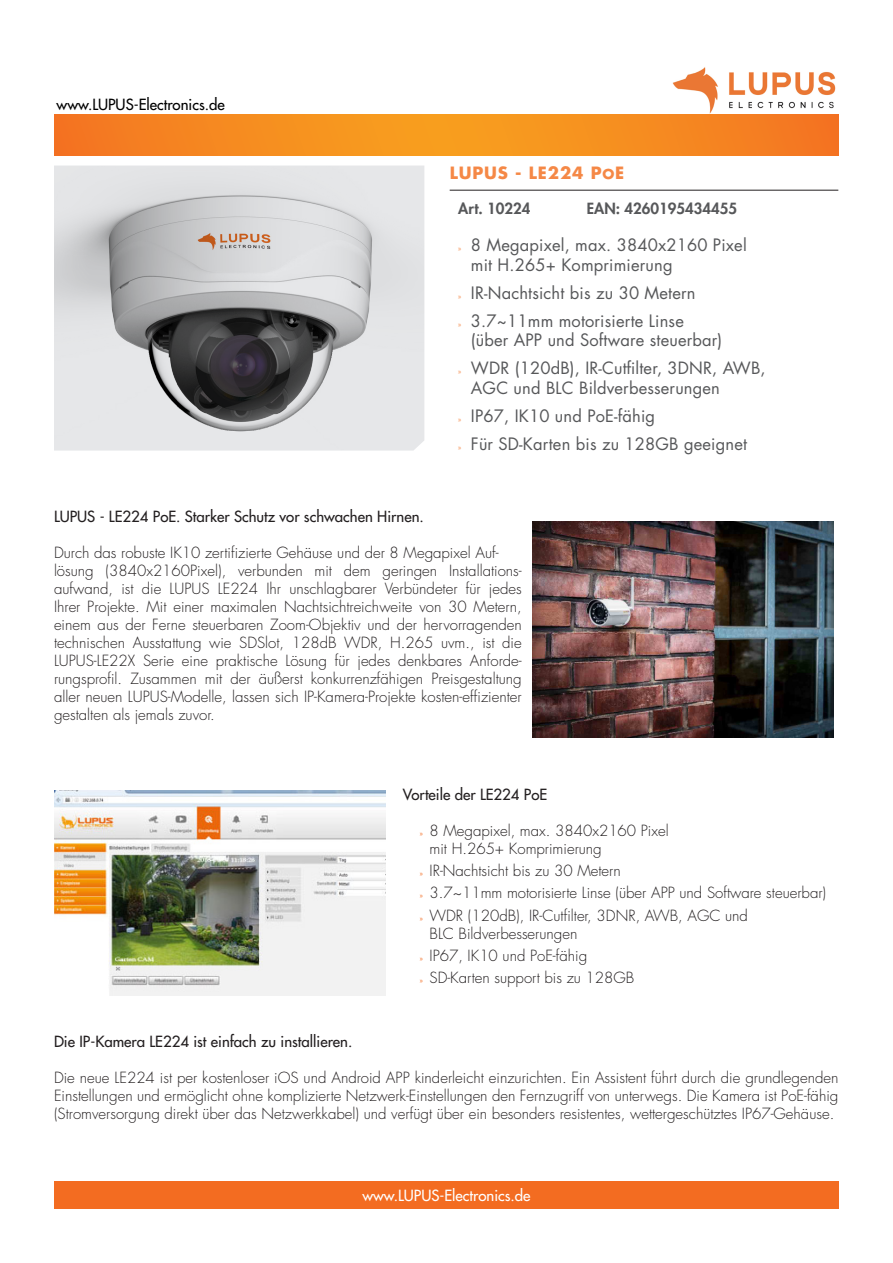
<style>
.page{position:relative;width:893px;height:1263px;background:#fff}
.page>*{position:absolute;margin:0;border:0;box-sizing:border-box;transform-origin:0 0}
.t1{font:16.65px/19.5px "Futura Std";letter-spacing:.01em;color:#57585a}
.t2{font:16.5px/19.5px "Futura Std";letter-spacing:.01em;color:#57585a}
._01-Produkt_Überschr{font:700 16.5px "Futura Std";letter-spacing:.05em;color:#f58846}
.t3{font:300 15px/18px "Futura Std";color:#231f20}
.t4{font:500 15px "Futura Std";color:#231f20}
._01-Produkt_-_Beschr{font:800 15px "Futura Std";color:#57585a}
.Fußnote{font:500 15px "Futura Std";color:#fff}
.Fußnote-2{font:500 15px "Futura Std";color:#000}
.s1{font-size:13.35px}
.s2{font-family:"Myriad Pro";font-size:7.65px;color:#f58846}
.s3{font-family:"Myriad Pro";font-size:7.5px;color:#f58846}
.s4{font-family:"Myriad Pro";font-weight:400;font-size:7.5px;color:#f36c21}
</style>
<div class="page">
<img style="left:658px;top:67px;width:181px;height:48px">
<svg style="left:54px;top:115px;width:785px;height:41px;background:#f58b20"></svg>
<div style="left:54px;top:1181px;width:785px;height:28px;background:#f36c21"></div>
<img style="left:54px;top:166px;width:370px;height:285px">
<hr style="left:450px;top:190px;width:388px;height:1px;background:#231f20">
<img style="left:54px;top:791px;width:332px;height:205px">
<img style="left:533px;top:521px;width:301px;height:216px">
<p class="Fußnote-2" style="left:57px;top:95px;width:170px">www.LUPUS-Electronics.de</p>
<p class="_01-Produkt_Überschr" style="left:450px;top:162px;width:176px">LUPUS - LE224 P<span class="s1">O</span>E</p>
<p class="_01-Produkt_-_Beschr" style="left:458px;top:199px;width:74px">Art. 10224</p>
<p class="_01-Produkt_-_Beschr" style="left:587px;top:199px;width:152px">EAN: 4260195434455</p>
<p class="t1" style="left:471px;top:236px;width:277px;text-indent:-13px"><span class="s2">»</span> 8 Megapixel, max. 3840x2160 Pixel mit H.265+ Komprimierung</p>
<p class="t1" style="left:458px;top:283px;width:239px"><span class="s2">»</span> IR-Nachtsicht bis zu 30 Metern</p>
<p class="t1" style="left:471px;top:311px;width:253px;text-indent:-13px"><span class="s2">»</span> 3.7~11mm motorisierte Linse (über APP und Software steuerbar)</p>
<p class="t2" style="left:471px;top:359px;width:296px;text-indent:-13px"><span class="s3">»</span> WDR (120dB), IR-Cutfilter, 3DNR, AWB,<br>AGC und BLC Bildverbesserungen</p>
<p class="t1" style="left:458px;top:406px;width:198px"><span class="s2">»</span> IP67, IK10 und PoE-fähig</p>
<p class="t1" style="left:458px;top:434px;width:290px"><span class="s2">»</span> Für SD-Karten bis zu 128GB geeignet</p>
<p class="t4" style="left:54px;top:507px;width:371px">LUPUS - LE224 PoE. Starker Schutz vor schwachen Hirnen.</p>
<p class="t3" style="left:54px;top:544px;width:446px">Durch das robuste IK10 zertifizierte Gehäuse und der 8 Megapixel Auf-</p>
<p class="t3" style="left:54px;top:562px;width:469px;text-align:justify">lösung (3840x2160Pixel), verbunden mit dem geringen Installations&shy;aufwand, ist die LUPUS LE224 Ihr unschlagbarer Verbündeter für jedes Ihrer Projekte. Mit einer maximalen Nachtsichtreichweite von 30 Metern, einem aus der Ferne steuerbaren Zoom-Objektiv und der hervorragenden technischen Ausstattung wie SDSlot, 128dB WDR, H.265 uvm., ist die LUPUS-LE22X Serie eine praktische Lösung für jedes denkbares Anforde&shy;rungsprofil. Zusammen mit der äußerst konkurrenzfähigen Preisgestaltung aller neuen LUPUS-Modelle, lassen sich IP-Kamera-Projekte kosten-effizienter gestalten als jemals zuvor.</p>
<p class="t4" style="left:403px;top:785px;width:146px">Vorteile der LE224 PoE</p>
<p class="t3" style="left:429px;top:822px;width:241px;text-indent:-10px"><span class="s4">»</span> 8 Megapixel, max. 3840x2160 Pixel mit H.265+ Komprimierung</p>
<p class="t3" style="left:420px;top:862px;width:202px"><span class="s4">»</span> IR-Nachtsicht bis zu 30 Metern</p>
<p class="t3" style="left:420px;top:884px;width:408px"><span class="s4">»</span> 3.7~11mm motorisierte Linse (über APP und Software steuerbar)</p>
<p class="t3" style="left:429px;top:907px;width:320px;text-indent:-10px"><span class="s4">»</span> WDR (120dB), IR-Cutfilter, 3DNR, AWB, AGC und<br>BLC Bildverbesserungen</p>
<p class="t3" style="left:420px;top:947px;width:169px"><span class="s4">»</span> IP67, IK10 und PoE-fähig</p>
<p class="t3" style="left:420px;top:969px;width:216px"><span class="s4">»</span> SD-Karten support bis zu 128GB</p>
<p class="t4" style="left:54px;top:1031px;width:300px">Die IP-Kamera LE224 ist einfach zu installieren.</p>
<p class="t3" style="left:54px;top:1068px;width:786px;text-align:justify">Die neue LE224 ist per kostenloser iOS und Android APP kinderleicht einzurichten. Ein Assistent führt durch die grundlegenden Einstellungen und ermöglicht ohne komplizierte Netzwerk-Einstellungen den Fernzugriff von unterwegs. Die Kamera ist PoE-fähig (Stromversorgung direkt über das Netzwerkkabel) und verfügt über ein besonders resistentes, wettergeschütztes IP67-Gehäuse.</p>
<p class="Fußnote" style="left:362px;top:1186px;width:170px">www.LUPUS-Electronics.de</p>
</div>
